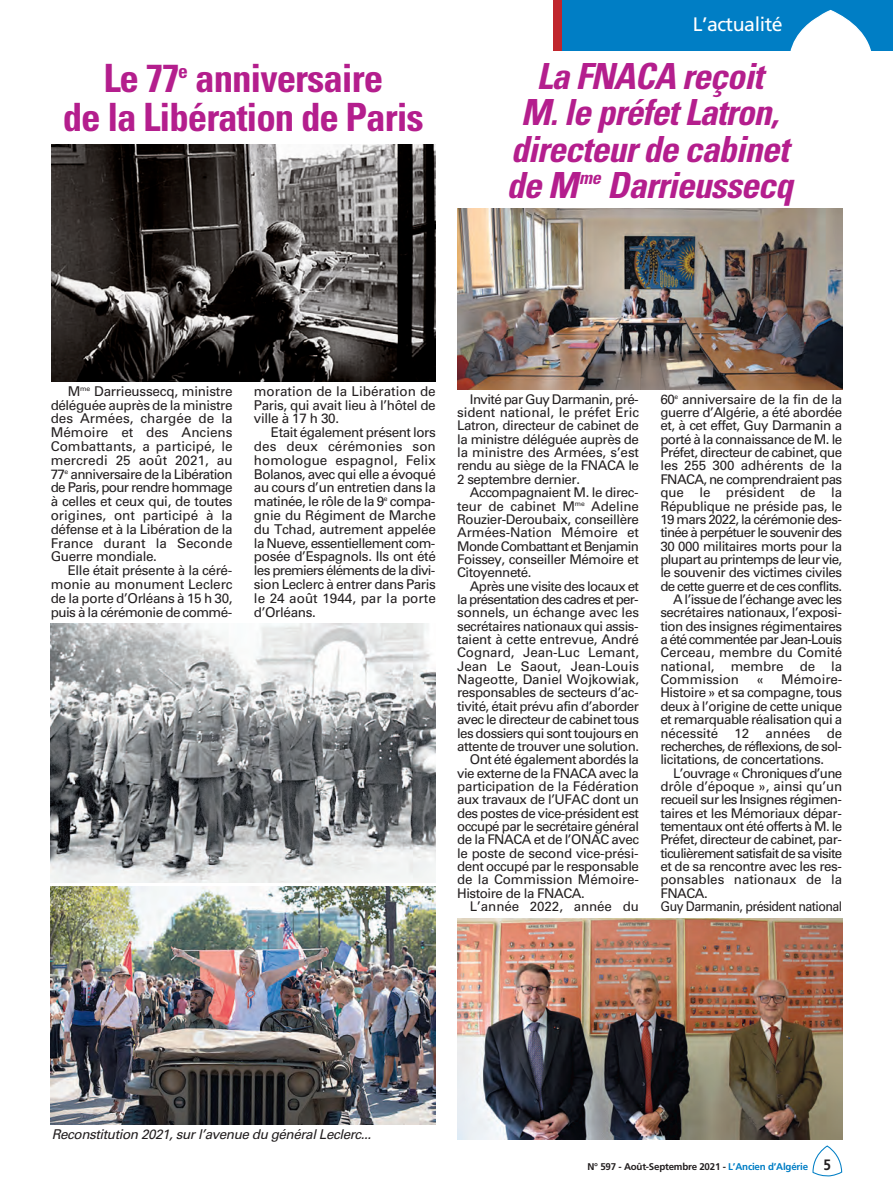
<style>
.page{position:relative;width:893px;height:1190px;background:#fff}
.page>*{position:absolute;margin:0;border:0;box-sizing:border-box;transform-origin:0 0}
.t1{font:700 condensed 39px/39px "Univers LT Std";letter-spacing:-.025em;color:#b41e8d;text-align:center}
.t2{font:italic 700 condensed 36px/36px "Univers LT Std";letter-spacing:-.025em;color:#b41e8d;text-align:center}
.t3{font:19.5px "Frutiger LT Std";letter-spacing:-.02em;color:#fff}
.t4{font:13.5px/13.8px "Univers LT Std";letter-spacing:-.03em;color:#231f20;text-align:justify}
.t5{font:italic 13.5px "Univers LT Std";letter-spacing:-.035em;color:#231f20}
.t6{font:13.35px/13.4px "Univers LT Std";letter-spacing:-.035em;color:#231f20;text-align:justify}
.t7{font:13.35px "Univers LT Std";letter-spacing:-.005em;color:#231f20}
.t8{font:13.35px "Univers LT Std";letter-spacing:-.06em;color:#231f20}
.t9{font:13.35px "Univers LT Std";letter-spacing:-.01em;color:#231f20}
.t10{font:13.35px "Univers LT Std";letter-spacing:-.055em;color:#231f20}
.t11{font:13.35px "Univers LT Std";letter-spacing:-.015em;color:#231f20}
.t12{font:700 9.75px "Frutiger LT Std";letter-spacing:-.02em;color:#231f20}
.s1{color:#007ec5}
.s2{font-size:15px}
</style>
<div class="page">
<svg style="left:812px;top:1145px;width:30px;height:31px"></svg>
<div style="left:552px;top:0;width:340px;height:51px;background:#007ec5"></div>
<svg style="left:790px;top:10px;width:81px;height:41px"></svg>
<div style="left:552px;top:0;width:9px;height:51px;background:#c0262d"></div>
<img style="left:51px;top:144px;width:384px;height:238px">
<img style="left:51px;top:623px;width:384px;height:259px">
<img style="left:51px;top:887px;width:384px;height:238px">
<img style="left:457px;top:919px;width:385px;height:220px">
<img style="left:457px;top:208px;width:385px;height:181px">
<h1 class="t1" style="left:63px;top:59px;width:362px">Le 77<sup>e</sup> anniversaire<br>de la Libération de Paris</h1>
<h3 class="t3" style="left:692px;top:13px;width:91px">L’actualité</h3>
<h2 class="t2" style="left:506px;top:59px;width:288px">La FNACA reçoit<br>M. le préfet Latron, directeur de cabinet de M<sup>me</sup> Darrieussecq</h2>
<p class="t4" style="left:51px;top:385px;width:183px;text-indent:17px">M<sup>me</sup> Darrieussecq, ministre déléguée auprès de la ministre des Armées, chargée de la Mémoire et des Anciens Combattants, a participé, le mercredi 25 août 2021, au 77<sup>e</sup> anniversaire de la Libération de Paris, pour rendre hommage à celles et ceux qui, de toutes origines, ont participé à la défense et à la Libération de la France durant la Seconde Guerre mondiale.</p>
<p class="t4" style="left:51px;top:565px;width:183px;text-indent:17px">Elle était présente à la céré&shy;monie au monument Leclerc de la porte d’Orléans à 15 h 30, puis à la cérémonie de commé-</p>
<p class="t4" style="left:254px;top:385px;width:183px">moration de la Libération de Paris, qui avait lieu à l’hôtel de ville à 17 h 30.</p>
<p class="t4" style="left:254px;top:427px;width:183px;text-indent:17px">Etait également présent lors des deux cérémonies son homologue espagnol, Felix Bolanos, avec qui elle a évoqué au cours d’un entretien dans la matinée, le rôle de la 9<sup>e</sup> compa&shy;gnie du Régiment de Marche du Tchad, autrement appelée la Nueve, essentiellement com&shy;posée d’Espagnols. Ils ont été les premiers éléments de la divi&shy;sion Leclerc à entrer dans Paris le 24 août 1944, par la porte d’Orléans.</p>
<p class="t6" style="left:457px;top:394px;width:183px;text-indent:13px">Invité par Guy Darmanin, pré&shy;sident national, le préfet Eric Latron, directeur de cabinet de la ministre déléguée auprès de la ministre des Armées, s’est rendu au siège de la FNACA le 2 septembre dernier.</p>
<p class="t6" style="left:457px;top:487px;width:183px;text-indent:13px">Accompagnaient M. le direc&shy;teur de cabinet M<sup>me</sup> Adeline Rouzier-Deroubaix, conseillère Armées-Nation Mémoire et Monde Combattant et Benjamin Foissey, conseiller Mémoire et Citoyenneté.</p>
<p class="t6" style="left:469px;top:580px;width:171px">Après une visite des locaux et</p>
<p class="t8" style="left:457px;top:594px;width:183px">la présentation des cadres et per-</p>
<p class="t9" style="left:457px;top:608px;width:183px">sonnels, un échange avec les</p>
<p class="t6" style="left:457px;top:620px;width:183px">secrétaires nationaux qui assis-</p>
<p class="t11" style="left:457px;top:634px;width:183px">taient à cette entrevue, André</p>
<p class="t7" style="left:457px;top:648px;width:183px">Cognard, Jean-Luc Lemant,</p>
<p class="t7" style="left:457px;top:661px;width:183px">Jean Le Saout, Jean-Louis</p>
<p class="t7" style="left:457px;top:674px;width:183px">Nageotte, Daniel Wojkowiak,</p>
<p class="t6" style="left:457px;top:687px;width:183px">responsables de secteurs d’ac-</p>
<p class="t6" style="left:457px;top:701px;width:183px">tivité, était prévu afin d’aborder</p>
<p class="t6" style="left:457px;top:714px;width:183px">avec le directeur de cabinet tous</p>
<p class="t6" style="left:457px;top:727px;width:183px">les dossiers qui sont toujours en</p>
<p class="t6" style="left:457px;top:741px;width:183px">attente de trouver une solution.</p>
<p class="t6" style="left:469px;top:754px;width:171px">Ont été également abordés la</p>
<p class="t6" style="left:457px;top:767px;width:183px">vie externe de la FNACA avec la</p>
<p class="t9" style="left:457px;top:781px;width:183px">participation de la Fédération</p>
<p class="t6" style="left:457px;top:794px;width:183px">aux travaux de l’UFAC dont un</p>
<p class="t6" style="left:457px;top:807px;width:183px">des postes de vice-président est</p>
<p class="t6" style="left:457px;top:821px;width:183px">occupé par le secrétaire général</p>
<p class="t6" style="left:457px;top:834px;width:183px">de la FNACA et de l’ONAC avec</p>
<p class="t6" style="left:457px;top:847px;width:183px">le poste de second vice-prési-</p>
<p class="t6" style="left:457px;top:861px;width:183px">dent occupé par le responsable</p>
<p class="t7" style="left:457px;top:875px;width:183px">de la Commission Mémoire-</p>
<p class="t6" style="left:457px;top:887px;width:129px">Histoire de la FNACA.</p>
<p class="t7" style="left:469px;top:901px;width:171px">L’année 2022, année du</p>
<p class="t6" style="left:660px;top:394px;width:183px">60<sup>e</sup> anniversaire de la fin de la</p>
<p class="t6" style="left:660px;top:407px;width:183px">guerre d’Algérie, a été abordée</p>
<p class="t6" style="left:660px;top:420px;width:183px">et, à cet effet, Guy Darmanin a</p>
<p class="t6" style="left:660px;top:434px;width:183px">porté à la connaissance de M. le</p>
<p class="t6" style="left:660px;top:447px;width:183px">Préfet, directeur de cabinet, que</p>
<p class="t7" style="left:660px;top:461px;width:183px">les 255 300 adhérents de la</p>
<p class="t6" style="left:660px;top:474px;width:183px">FNACA, ne comprendraient pas</p>
<p class="t7" style="left:660px;top:487px;width:183px">que le président de la</p>
<p class="t6" style="left:660px;top:500px;width:183px">République ne préside pas, le</p>
<p class="t6" style="left:660px;top:514px;width:183px">19 mars 2022, la cérémonie des-</p>
<p class="t10" style="left:660px;top:528px;width:183px">tinée à perpétuer le souvenir des</p>
<p class="t6" style="left:660px;top:540px;width:183px">30 000 militaires morts pour la</p>
<p class="t6" style="left:660px;top:554px;width:183px">plupart au printemps de leur vie,</p>
<p class="t6" style="left:660px;top:567px;width:183px">le souvenir des victimes civiles</p>
<p class="t6" style="left:660px;top:580px;width:183px">de cette guerre et de ces conflits.</p>
<p class="t6" style="left:673px;top:594px;width:171px">A l’issue de l’échange avec les</p>
<p class="t6" style="left:660px;top:607px;width:183px">secrétaires nationaux, l’exposi-</p>
<p class="t6" style="left:660px;top:620px;width:183px">tion des insignes régimentaires</p>
<p class="t8" style="left:660px;top:634px;width:183px">a été commentée par Jean-Louis</p>
<p class="t7" style="left:660px;top:648px;width:183px">Cerceau, membre du Comité</p>
<p class="t7" style="left:660px;top:661px;width:183px">national, membre de la</p>
<p class="t7" style="left:660px;top:674px;width:80px">Commission</p>
<p class="t6" style="left:756px;top:674px;width:9px">«</p>
<p class="t6" style="left:660px;top:674px;width:183px;text-indent:121px">Mémoire-Histoire » et sa compagne, tous deux à l’origine de cette unique et remarquable réalisation qui a nécessité 12 années de recherches, de réflexions, de sol&shy;licitations, de concertations.</p>
<p class="t6" style="left:660px;top:767px;width:183px;text-align:left;text-indent:13px">L’ouvrage « Chroniques d’une drôle d’époque », ainsi qu’un recueil sur les Insignes régimen&shy;taires et les Mémoriaux dépar&shy;tementaux ont été offerts à M. le<br>Préfet, directeur de cabinet, par&shy;ticulièrement satisfait de sa visite et de sa rencontre avec les res&shy;ponsables nationaux de la<br>FNACA.<br>Guy Darmanin, président national</p>
<p class="t5" style="left:52px;top:1129px;width:321px">Reconstitution 2021, sur l’avenue du général Leclerc...</p>
<p class="t12" style="left:587px;top:1162px;width:245px">N° 597 - Août-Septembre 2021 - <span class="s1">L’Ancien d’Algérie</span> <span class="s2">5</span></p>
</div>
